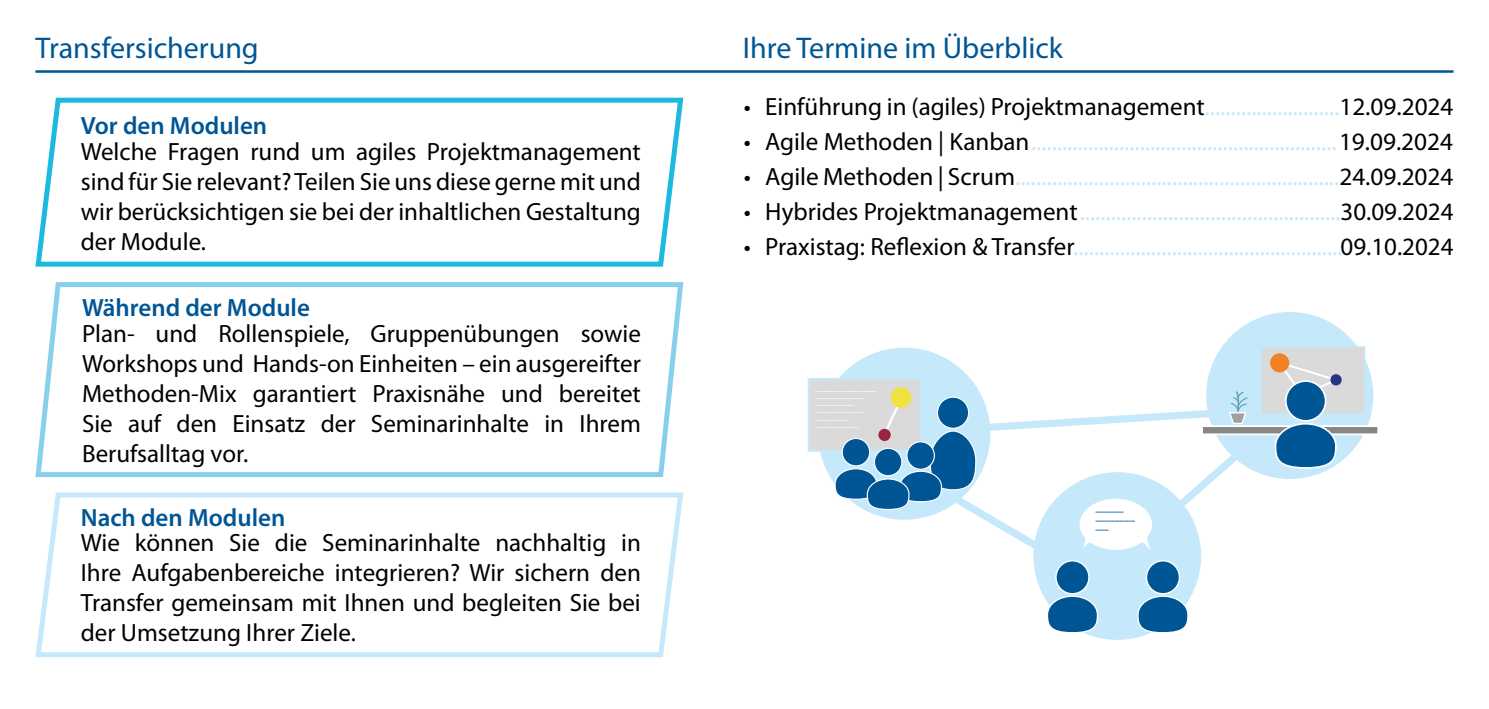
<style>
.page{position:relative;width:1489px;height:709px;background:#fff}
.page>*{position:absolute;margin:0;border:0;box-sizing:border-box;transform-origin:0 0}
.t1{font:30px "Myriad Pro";color:#005695}
.t2{font:25px/30px "Myriad Pro";color:#000;text-align:justify}
.t3{font:25px "Myriad Pro";color:#c6e8fb}
.t4{font:600 25px "Myriad Pro";color:#005695}
.t5{font:700 7.25px/8.8px "Myriad Pro";color:#005695}
.t6{font:700 6px/7.2px "Myriad Pro";color:#fff}
.s1{color:#c6e8fb}
.s2{color:#000}
</style>
<div class="page">
<svg style="left:35px;top:282px;width:649px;height:196px"></svg>
<svg style="left:35px;top:492px;width:649px;height:166px"></svg>
<svg style="left:35px;top:97px;width:649px;height:170px"></svg>
<hr style="left:35px;top:70px;width:1418px;height:3px;background:#005695">
<div style="left:818px;top:348px;width:172px;height:171px;background:#c6e8fb;border-radius:50%"></div>
<div style="left:807px;top:378px;width:114px;height:74px;background:#dadada;border:2px solid #c6e8fb"></div>
<svg style="left:883px;top:407px;width:15px;height:27px"></svg>
<div style="left:936px;top:396px;width:33px;height:33px;border:1px solid #fff;border-radius:50%"></div>
<svg style="left:930px;top:431px;width:45px;height:59px"></svg>
<div style="left:906px;top:442px;width:28px;height:27px;background:#005695;border-radius:50%"></div>
<div style="left:906px;top:441px;width:28px;height:29px;border:1px solid #fff;border-radius:50%"></div>
<div style="left:842px;top:438px;width:27px;height:28px;background:#005695;border-radius:50%"></div>
<div style="left:841px;top:438px;width:29px;height:28px;border:1px solid #fff;border-radius:50%"></div>
<div style="left:835px;top:469px;width:41px;height:30px;background:#005695;border-radius:50%"></div>
<div style="left:834px;top:468px;width:43px;height:32px;border:1px solid #fff;border-radius:50%"></div>
<div style="left:899px;top:471px;width:42px;height:31px;background:#005695;border-radius:50%"></div>
<div style="left:899px;top:470px;width:43px;height:32px;border:1px solid #fff;border-radius:50%"></div>
<div style="left:874px;top:448px;width:27px;height:28px;background:#005695;border-radius:50%"></div>
<div style="left:873px;top:448px;width:29px;height:28px;border:1px solid #fff;border-radius:50%"></div>
<div style="left:867px;top:479px;width:41px;height:30px;background:#005695;border-radius:50%"></div>
<div style="left:866px;top:478px;width:43px;height:32px;border:1px solid #fff;border-radius:50%"></div>
<div style="left:878px;top:429px;width:12px;height:12px;background:#9b2342;border-radius:50%"></div>
<div style="left:890px;top:387px;width:21px;height:21px;background:#f0e340;border-radius:50%"></div>
<div style="left:1206px;top:312px;width:167px;height:167px;background:#c6e8fb;border-radius:50%"></div>
<div style="left:1260px;top:346px;width:105px;height:68px;background:#dadada;border:2px solid #c7e7ef"></div>
<svg style="left:1269px;top:353px;width:20px;height:19px"></svg>
<div style="left:1330px;top:374px;width:11px;height:11px;background:#283583;border-radius:50%"></div>
<div style="left:1201px;top:425px;width:177px;height:10px;background:#878787;border:2px solid #fff"></div>
<div style="left:1033px;top:472px;width:168px;height:168px;background:#c6e8fb;border-radius:50%"></div>
<div style="left:1055px;top:561px;width:33px;height:32px;background:#005695;border-radius:50%"></div>
<div style="left:1055px;top:560px;width:34px;height:34px;border:1px solid #fff;border-radius:50%"></div>
<div style="left:1047px;top:596px;width:50px;height:36px;background:#005695;border-radius:50%"></div>
<div style="left:1046px;top:595px;width:52px;height:38px;border:1px solid #fff;border-radius:50%"></div>
<div style="left:1146px;top:561px;width:33px;height:32px;background:#005695;border-radius:50%"></div>
<div style="left:1145px;top:560px;width:34px;height:34px;border:1px solid #fff;border-radius:50%"></div>
<div style="left:1137px;top:596px;width:50px;height:36px;background:#005695;border-radius:50%"></div>
<div style="left:1137px;top:595px;width:51px;height:38px;border:1px solid #fff;border-radius:50%"></div>
<svg style="left:937px;top:360px;width:401px;height:210px"></svg>
<p class="t1" style="left:35px;top:32px;width:225px">Transfersicherung</p>
<p class="t1" style="left:742px;top:32px;width:322px">Ihre Termine im Überblick</p>
<p class="t4" style="left:81px;top:112px;width:188px">Vor den Modulen</p>
<p class="t2" style="left:81px;top:137px;width:561px">Welche Fragen rund um agiles Projektmanagement sind für Sie relevant? Teilen Sie uns diese gerne mit und wir berücksichtigen sie bei der inhaltlichen Gestaltung der Module.</p>
<p class="t4" style="left:82px;top:294px;width:229px">Während der Module</p>
<p class="t2" style="left:82px;top:319px;width:560px">Plan- und Rollenspiele, Gruppenübungen sowie Workshops und Hands-on Einheiten – ein ausgereifter Methoden-Mix garantiert Praxisnähe und bereitet Sie auf den Einsatz der Seminarinhalte in Ihrem Berufsalltag vor.</p>
<p class="t4" style="left:81px;top:503px;width:206px">Nach den Modulen</p>
<p class="t2" style="left:81px;top:528px;width:561px">Wie können Sie die Seminarinhalte nachhaltig in Ihre Aufgabenbereiche integrieren? Wir sichern den Transfer gemeinsam mit Ihnen und begleiten Sie bei der Umsetzung Ihrer Ziele.</p>
<p class="t2" style="left:744px;top:92px;width:711px">• Einführung in (agiles) Projektmanagement<span class="s1">..........................</span>12.09.2024</p>
<p class="t3" style="left:744px;top:128px;width:710px"><span class="s2">• Agile Methoden | Kanban</span>...........................................................<span class="s2">19.09.2024</span></p>
<p class="t3" style="left:744px;top:163px;width:711px"><span class="s2">• Agile Methoden | Scrum</span>..............................................................<span class="s2">24.09.2024</span></p>
<p class="t3" style="left:744px;top:198px;width:711px"><span class="s2">• Hybrides Projektmanagement</span>..................................................<span class="s2">30.09.2024</span></p>
<p class="t3" style="left:744px;top:233px;width:711px"><span class="s2">• Praxistag: Reflexion &amp; Transfer</span>....................................................<span class="s2">09.10.2024</span></p>
<p class="t6" style="left:814px;top:387px;width:63px">--------------------------------------- ------------------------------- ------------------------- ------------------------------- --------------------- ----------------------------</p>
<p class="t5" style="left:1095px;top:507px;width:41px">--------------- --------------------- -------</p>
</div>
